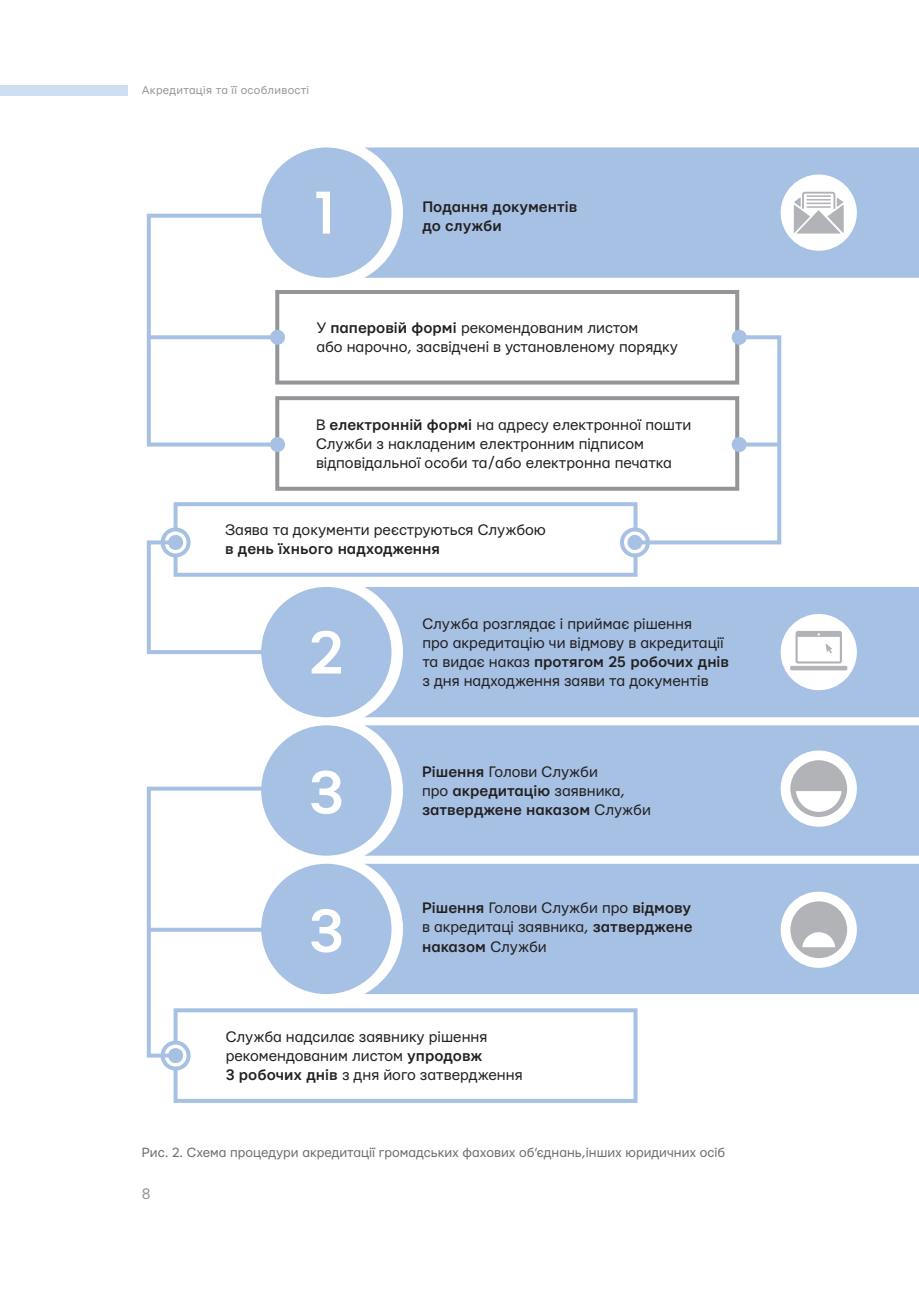
<style>
.page{position:relative;width:919px;height:1299px;background:#fff}
.page>*{position:absolute;margin:0;border:0;box-sizing:border-box;transform-origin:0 0}
.t1{font:16px/19.2px "Mariupol";color:#231f20}
.t2{font:500 16px/19.2px "Mariupol";color:#231f20}
.t3{font:16px "Mariupol";color:#939598}
.t4{font:14px "Mariupol";color:#6c6d70}
.t5{font:12px "Mariupol";letter-spacing:.025em;color:#939598}
.s1{font-weight:500}
.s2{font-weight:400}
</style>
<div class="page">
<div style="left:0;top:86px;width:127px;height:10px;background:#d0def1"></div>
<div style="left:364px;top:147px;width:554px;height:131px;background:#a6c1e4"></div>
<div style="left:261px;top:147px;width:130px;height:131px;background:#a6c1e4;border-radius:50%"></div>
<div style="left:364px;top:725px;width:554px;height:130px;background:#a6c1e4"></div>
<div style="left:261px;top:725px;width:130px;height:130px;background:#a6c1e4;border-radius:50%"></div>
<div style="left:364px;top:587px;width:554px;height:130px;background:#a6c1e4"></div>
<div style="left:261px;top:587px;width:130px;height:130px;background:#a6c1e4;border-radius:50%"></div>
<div style="left:637px;top:863px;width:281px;height:131px;background:#a6c1e4"></div>
<div style="left:780px;top:174px;width:76px;height:77px;background:#fff;border-radius:50%"></div>
<div style="left:780px;top:614px;width:76px;height:76px;background:#fff;border-radius:50%"></div>
<div style="left:780px;top:750px;width:76px;height:76px;background:#fff;border-radius:50%"></div>
<div style="left:780px;top:891px;width:76px;height:76px;background:#fff;border-radius:50%"></div>
<svg style="left:146px;top:192px;width:637px;height:481px"></svg>
<div style="left:731px;top:330px;width:15px;height:15px;background:#a6c1e4;border-radius:50%"></div>
<div style="left:627px;top:535px;width:15px;height:15px;background:#a6c1e4;border-radius:50%"></div>
<svg style="left:746px;top:442px;width:33px;height:4px"></svg>
<div style="left:731px;top:437px;width:15px;height:15px;background:#a6c1e4;border-radius:50%"></div>
<svg style="left:790px;top:760px;width:57px;height:57px"></svg>
<svg style="left:790px;top:901px;width:57px;height:57px"></svg>
<hr style="left:790px;top:666px;width:57px;height:4px;background:#b2b3b7;border-radius:2px">
<svg style="left:795px;top:631px;width:46px;height:32px"></svg>
<svg style="left:793px;top:192px;width:50px;height:41px"></svg>
<svg style="left:146px;top:769px;width:491px;height:333px"></svg>
<div style="left:168px;top:1047px;width:15px;height:16px;background:#a6c1e4;border-radius:50%"></div>
<div style="left:267px;top:781px;width:15px;height:15px;background:#a6c1e4;border-radius:50%"></div>
<svg style="left:149px;top:927px;width:121px;height:4px"></svg>
<div style="left:270px;top:922px;width:15px;height:15px;background:#a6c1e4;border-radius:50%"></div>
<p class="t5" style="left:142px;top:83px;width:169px">Акредитація та її особливості</p>
<p class="t2" style="left:422px;top:197px;width:156px">Подання документів до служби</p>
<p class="t1" style="left:316px;top:318px;width:363px">У <span class="s1">паперовій формі</span> рекомендованим листом<br>або нарочно, засвідчені в установленому порядку</p>
<p class="t1" style="left:316px;top:415px;width:377px">В <span class="s1">електронній формі</span> на адресу електронної пошти<br>Служби з накладеним електронним підписом відповідальної особи та/або електронна печатка</p>
<p class="t1" style="left:225px;top:520px;width:322px">Заява та документи реєструються Службою</p>
<p class="t2" style="left:225px;top:539px;width:216px">в день їхнього надходження</p>
<p class="t1" style="left:422px;top:614px;width:308px">Служба розглядає і приймає рішення<br>про акредитацію чи відмову в акредитації та видає наказ <span class="s1">протягом 25 робочих днів </span>з дня надходження заяви та документів</p>
<p class="t2" style="left:422px;top:761px;width:230px">Рішення <span class="s2">Голови Служби<br>про</span> акредитацію <span class="s2">заявника, </span>затверджене наказом <span class="s2">Служби</span></p>
<p class="t1" style="left:422px;top:898px;width:272px;text-align:justify"><span class="s1">Рішення</span> Голови Служби про <span class="s1">відмову </span>в акредитаці заявника, <span class="s1">затверджене наказом</span> Служби</p>
<p class="t1" style="left:226px;top:1027px;width:298px">Служба надсилає заявнику рішення рекомендованим листом <span class="s1">упродовж<br>3 робочих днів</span> з дня його затвердження</p>
<p class="t4" style="left:142px;top:1145px;width:585px">Рис. 2. Схема процедури акредитації громадських фахових об’єднань,інших юридичних осіб</p>
<p class="t3" style="left:142px;top:1185px;width:10px">8</p>
</div>
